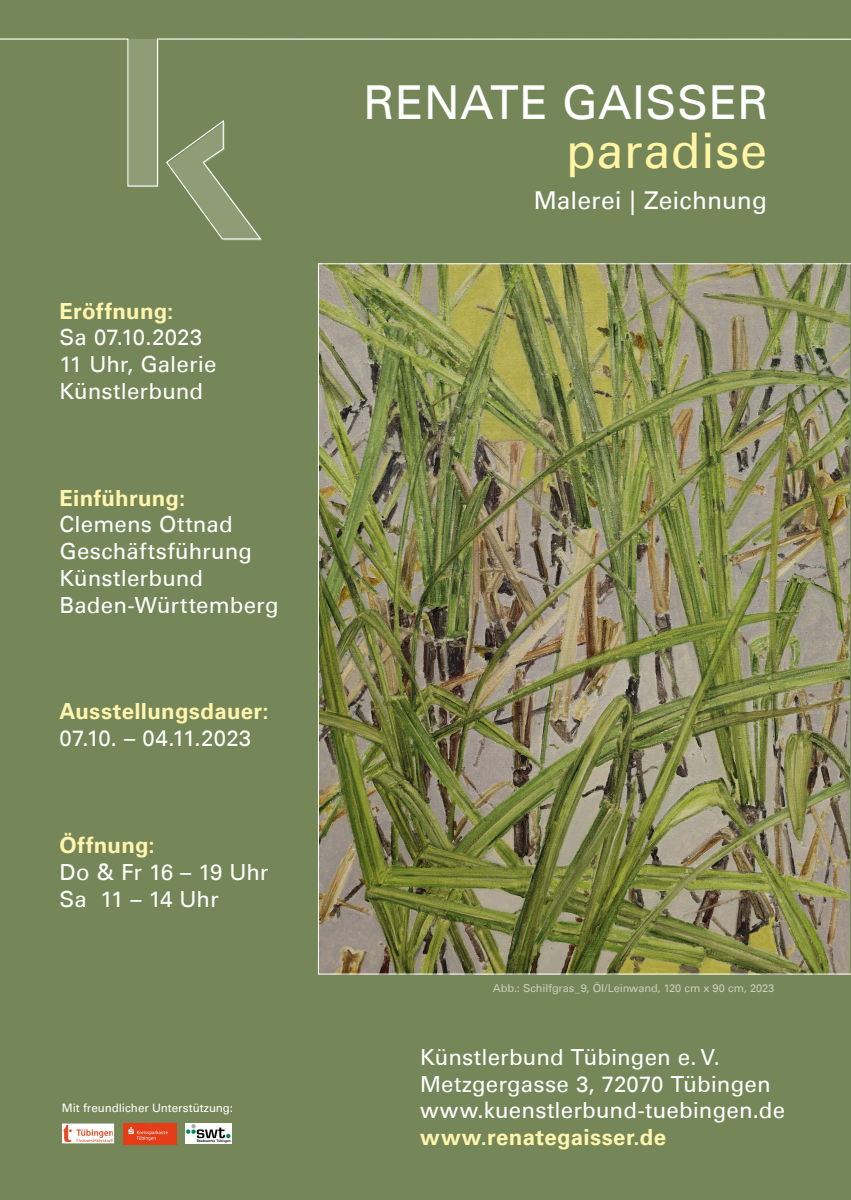
<style>
.page{position:relative;width:851px;height:1200px;background:#fff}
.page>*{position:absolute;margin:0;border:0;box-sizing:border-box;transform-origin:0 0}
.t1{font:49.15px "Univers Com 55 Roman";letter-spacing:.01em;color:#fff5a5}
.t2{font:46.85px "Univers Com 55 Roman";letter-spacing:.01em;color:#fff}
.t3{font:24.55px "Univers Com 55 Roman";letter-spacing:.005em;color:#fff}
.t4{font:22.25px/26.7px "Univers Com 55 Roman";letter-spacing:.005em;color:#fff}
.t5{font:700 22.25px "Univers Com 65";letter-spacing:.015em;color:#fff5ad}
.t6{font:11.65px "Univers Com 55 Roman";letter-spacing:-.005em;color:#fff}
.t7{font:11px "Univers Com 55 Roman";letter-spacing:-.005em;color:#cbcebd}
</style>
<div class="page">
<div style="left:0;top:0;width:850px;height:1199px;background:#758658"></div>
<img style="left:318px;top:263px;width:532px;height:711px">
<img style="left:123px;top:1123px;width:53px;height:20px">
<img style="left:185px;top:1123px;width:46px;height:20px">
<img style="left:64px;top:1125px;width:48px;height:15px">
<div style="left:62px;top:1123px;width:52px;height:19px;border:1px solid #fff"></div>
<svg style="left:0;top:38px;width:850px;height:149px"></svg>
<svg style="left:165px;top:119px;width:98px;height:121px"></svg>
<p class="t5" style="left:60px;top:297px;width:115px">Eröffnung:</p>
<p class="t4" style="left:60px;top:324px;width:158px">Sa 07.10.2023<br>11 Uhr, Galerie<br>Künstlerbund</p>
<p class="t5" style="left:60px;top:484px;width:127px">Einführung:</p>
<p class="t4" style="left:60px;top:511px;width:221px">Clemens Ottnad<br>Geschäftsführung<br>Künstlerbund<br>Baden-Württemberg</p>
<p class="t5" style="left:60px;top:698px;width:210px">Ausstellungsdauer:</p>
<p class="t4" style="left:60px;top:724px;width:193px">07.10. – 04.11.2023</p>
<p class="t5" style="left:60px;top:832px;width:97px">Öffnung:</p>
<p class="t4" style="left:60px;top:858px;width:210px;line-height:27px">Do &amp; Fr 16 – 19 Uhr<br>Sa 11 – 14 Uhr</p>
<p class="t6" style="left:62px;top:1100px;width:173px">Mit freundlicher Unterstützung:</p>
<h2 class="t2" style="left:363px;top:74px;width:406px">RENATE GAISSER</h2>
<h1 class="t1" style="left:566px;top:121px;width:202px">paradise</h1>
<p class="t3" style="left:533px;top:185px;width:235px">Malerei | Zeichnung</p>
<p class="t7" style="left:492px;top:981px;width:283px">Abb.: Schilfgras_9, Öl/Leinwand, 120 cm x 90 cm, 2023</p>
<p class="t4" style="left:420px;top:1043px;width:366px">Künstlerbund Tübingen e. V.<br>Metzgergasse 3, 72070 Tübingen www.kuenstlerbund-tuebingen.de</p>
<p class="t5" style="left:420px;top:1123px;width:247px">www.renategaisser.de</p>
</div>
